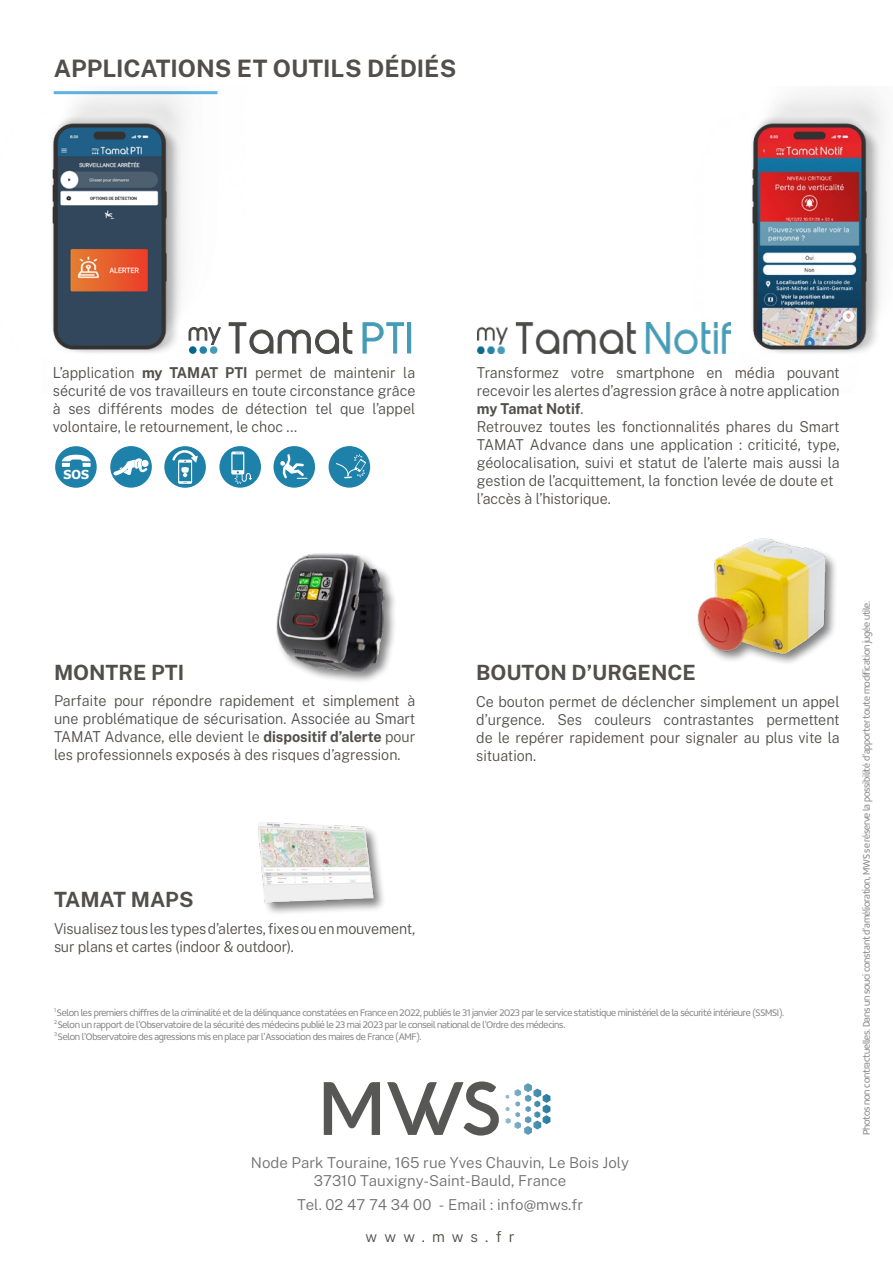
<style>
.page{position:relative;width:893px;height:1263px;background:#fff}
.page>*{position:absolute;margin:0;border:0;box-sizing:border-box;transform-origin:0 0}
.t1{font:700 24px "Public Sans";color:#514e4c}
.t2{font:700 21px "Public Sans";color:#514e4c}
.t3{font:300 15px/18px "Public Sans";color:#514e4c;text-align:justify;scale:.95 1}
.t4{font:300 15px/18px "Public Sans";color:#706f6f;text-align:center}
.t5{font:300 15px "Public Sans";color:#514e4c}
.t6{font:700 12.45px "Tahoma";color:#fff}
.t7{font:300 10.5px/12px "Concord";letter-spacing:-.025em;color:#878787;scale:.9 1}
.s1{font-weight:700}
</style>
<div class="page">
<svg style="left:506px;top:1083px;width:45px;height:52px"></svg>
<svg style="left:324px;top:1082px;width:56px;height:53px"></svg>
<svg style="left:387px;top:1081px;width:112px;height:54px"></svg>
<img style="left:276px;top:553px;width:119px;height:129px">
<div style="left:696px;top:537px;width:142px;height:129px;background:#000;opacity:.5"></div>
<img style="left:696px;top:537px;width:142px;height:122px">
<img style="left:52px;top:91px;width:166px;height:263px">
<div style="left:55px;top:446px;width:42px;height:42px;background:#1e81a9;border-radius:50%"></div>
<div style="left:110px;top:446px;width:42px;height:42px;background:#1e81a9;border-radius:50%"></div>
<div style="left:164px;top:446px;width:42px;height:42px;background:#1e81a9;border-radius:50%"></div>
<div style="left:219px;top:446px;width:42px;height:42px;background:#1e81a9;border-radius:50%"></div>
<div style="left:273px;top:446px;width:42px;height:42px;background:#1e81a9;border-radius:50%"></div>
<div style="left:329px;top:446px;width:41px;height:42px;background:#1e81a9;border-radius:50%"></div>
<svg style="left:62px;top:455px;width:29px;height:12px"></svg>
<svg style="left:113px;top:458px;width:36px;height:18px"></svg>
<svg style="left:172px;top:450px;width:26px;height:34px"></svg>
<svg style="left:231px;top:451px;width:21px;height:33px"></svg>
<svg style="left:280px;top:454px;width:27px;height:25px"></svg>
<svg style="left:336px;top:454px;width:30px;height:25px"></svg>
<div style="left:189px;top:346px;width:8px;height:8px;background:#026590;border-radius:50%"></div>
<svg style="left:228px;top:322px;width:125px;height:32px"></svg>
<svg style="left:189px;top:327px;width:32px;height:18px"></svg>
<div style="left:210px;top:346px;width:7px;height:8px;background:#449cb7;border-radius:50%"></div>
<div style="left:199px;top:346px;width:8px;height:8px;background:#2581a7;border-radius:50%"></div>
<svg style="left:362px;top:322px;width:42px;height:32px"></svg>
<div style="left:407px;top:322px;width:4px;height:31px;border:1px solid #449cb7"></div>
<img style="left:477px;top:323px;width:188px;height:30px">
<img style="left:258px;top:822px;width:126px;height:91px">
<img style="left:665px;top:92px;width:219px;height:262px">
<h1 class="t1" style="left:54px;top:52px;width:404px">APPLICATIONS ET OUTILS DÉDIÉS</h1>
<p class="t3" style="left:53px;top:363px;width:383px">L’application <span class="s1">my TAMAT PTI</span> permet de maintenir la sécurité de vos travailleurs en toute circonstance grâce à ses différents modes de détection tel que l’appel volontaire, le retournement, le choc ...</p>
<p class="t6" style="left:64px;top:465px;width:27px">SOS</p>
<p class="t3" style="left:477px;top:363px;width:383px;text-align:left">Transformez votre smartphone en média pouvant recevoir les alertes d’agression grâce à notre application <span class="s1">my Tamat Notif</span>.<br>Retrouvez toutes les fonctionnalités phares du Smart TAMAT Advance dans une application : criticité, type, géolocalisation, suivi et statut de l’alerte mais aussi la gestion de l’acquittement, la fonction levée de doute et l’accès à l’historique.</p>
<h2 class="t2" style="left:54px;top:658px;width:132px">MONTRE PTI</h2>
<p class="t3" style="left:54px;top:691px;width:382px">Parfaite pour répondre rapidement et simplement à une problématique de sécurisation. Associée au Smart TAMAT Advance, elle devient le <span class="s1">dispositif d’alerte</span> pour les professionnels exposés à des risques d’agression.</p>
<h2 class="t2" style="left:54px;top:886px;width:141px">TAMAT MAPS</h2>
<p class="t3" style="left:54px;top:919px;width:382px">Visualisez tous les types d’alertes, fixes ou en mouvement, sur plans et cartes (indoor &amp; outdoor).</p>
<h2 class="t2" style="left:476px;top:658px;width:221px">BOUTON D’URGENCE</h2>
<p class="t3" style="left:476px;top:692px;width:384px">Ce bouton permet de déclencher simplement un appel d’urgence. Ses couleurs contrastantes permettent de le repérer rapidement pour signaler au plus vite la situation.</p>
<p class="t7" style="left:54px;top:1006px;width:813px"><sup>1</sup> Selon les premiers chiffres de la criminalité et de la délinquance constatées en France en 2022, publiés le 31 janvier 2023 par le service statistique ministériel de la sécurité intérieure (SSMSI).<br><sup>2</sup> Selon un rapport de l’Observatoire de la sécurité des médecins publié le 23 mai 2023 par le conseil national de l’Ordre des médecins.<br><sup>3</sup> Selon l’Observatoire des agressions mis en place par l’Association des maires de France (AMF).</p>
<p class="t4" style="left:251px;top:1153px;width:380px">Node Park Touraine, 165 rue Yves Chauvin, Le Bois Joly<br>37310 Tauxigny-Saint-Bauld, France</p>
<p class="t4" style="left:297px;top:1195px;width:288px">Tel. 02 47 74 34 00 - Email : info@mws.fr</p>
<p class="t5" style="left:366px;top:1227px;width:151px">www.mws.fr</p>
<p class="t7" style="left:860px;top:1135px;width:595px;rotate:-90deg">Photos non contractuelles. Dans un souci constant d’amélioration, MWS se réserve la possibilité d’apporter toute modification jugée utile.</p>
</div>
